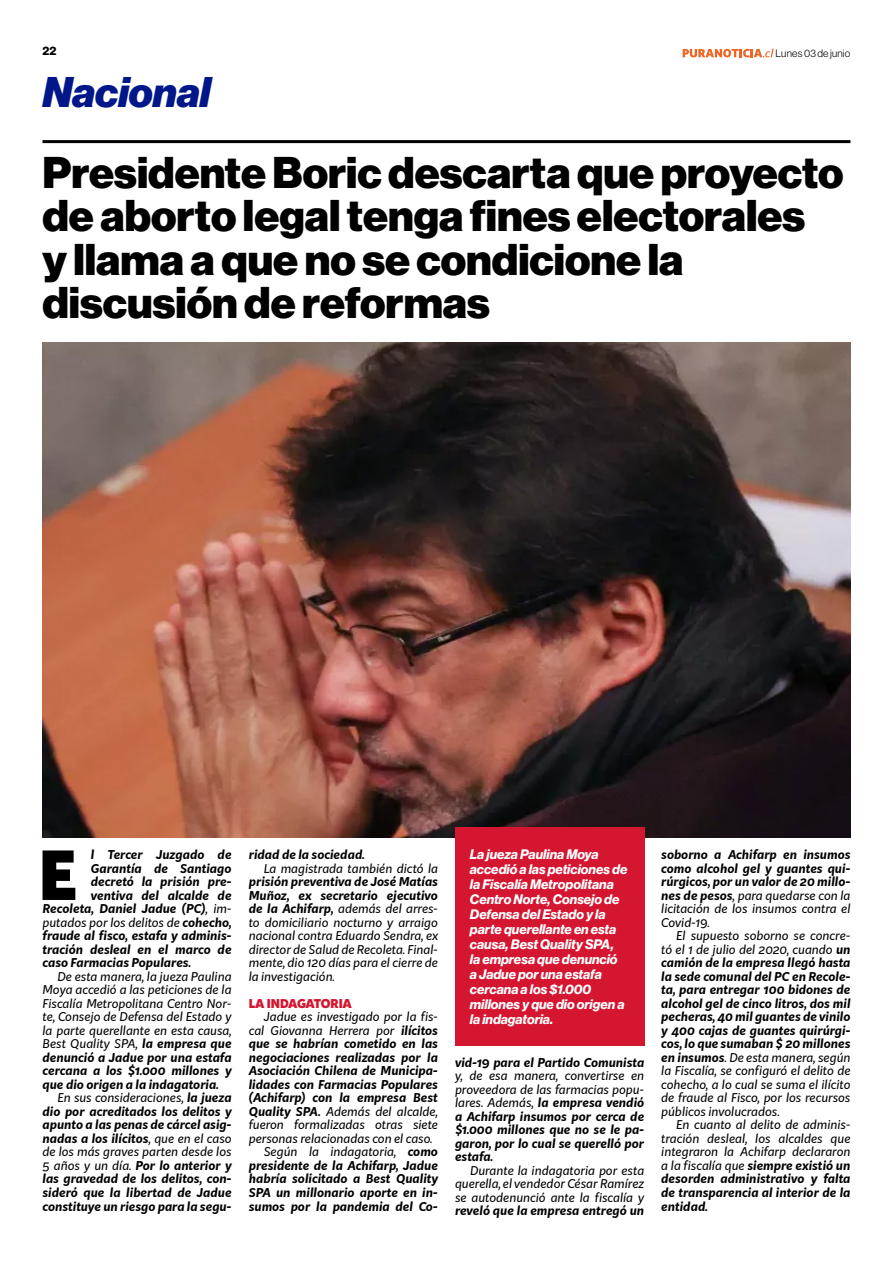
<style>
.page{position:relative;width:893px;height:1263px;background:#fff}
.page>*{position:absolute;margin:0;border:0;box-sizing:border-box;transform-origin:0 0}
.t1{font:900 66.3px "Kit Sans";color:#000}
.t2{font:43.5px/43.5px "N Haas Grotesk DS Pro 95 Blk";color:#000}
.t3{font:42px "N Haas Grotesk DS Pro 96 Blk It";color:#00178a}
.t4{font:13.5px/15px "N Haas Grotesk DS Pro 76 Bd It";color:#fff}
.t5{font:italic 700 12px/13.5px "Kit Sans";color:#000;text-align:justify}
.t6{font:italic 12px/13.5px "Kit Sans";color:#000;text-align:justify}
.t7{font:900 12px "Kit Sans";color:#d41630}
.t8{font:12px "N Haas Grotesk DS Pro 75 Bd";color:#000}
.t9{font:10.5px "N Haas Grotesk DS Pro 45 Lt";letter-spacing:.015em;color:#000}
.s1{font-weight:400}
.s2{font-weight:700}
</style>
<div class="page">
<hr style="left:43px;top:140px;width:807px;height:3px;background:#000">
<svg style="left:683px;top:49px;width:91px;height:8px"></svg>
<img style="left:42px;top:342px;width:808px;height:496px">
<div style="left:455px;top:827px;width:189px;height:218px;background:#d41630"></div>
<p class="t8" style="left:43px;top:44px;width:16px">22</p>
<p class="t9" style="left:776px;top:48px;width:76px">Lunes 03 de junio</p>
<h3 class="t3" style="left:43px;top:67px;width:170px">Nacional</h3>
<h2 class="t2" style="left:42px;top:151px;width:803px">Presidente Boric descarta que proyecto de aborto legal tenga fines electorales<br>y llama a que no se condicione la discusión de reformas</h2>
<h1 class="t1" style="left:39px;top:815px;width:40px">E</h1>
<p class="t5" style="left:91px;top:847px;width:142px">l Tercer Juzgado de</p>
<p class="t5" style="left:91px;top:861px;width:142px">Garantía de Santiago</p>
<p class="t5" style="left:91px;top:874px;width:142px">decretó la prisión pre-</p>
<p class="t5" style="left:91px;top:888px;width:142px">ventiva del alcalde de</p>
<p class="t5" style="left:43px;top:901px;width:191px">Recoleta, Daniel Jadue (PC)<span class="s1">, im-</span></p>
<p class="t6" style="left:43px;top:915px;width:191px">putados por los delitos de <span class="s2">cohecho,</span></p>
<p class="t5" style="left:43px;top:928px;width:191px">fraude al fisco, estafa y adminis-</p>
<p class="t5" style="left:43px;top:942px;width:191px">tración desleal en el marco de</p>
<p class="t5" style="left:43px;top:955px;width:150px">caso Farmacias Populares.</p>
<p class="t6" style="left:43px;top:969px;width:191px;text-indent:15px">De esta manera, la jueza Paulina Moya accedió a las peticiones de la Fiscalía Metropolitana Centro Nor&shy;te, Consejo de Defensa del Estado y la parte querellante en esta causa, Best Quality SPA, <span class="s2">la empresa que denunció a Jadue por una estafa cercana a los $1.000 millones y que dio origen a la indagatoria.</span></p>
<p class="t5" style="left:43px;top:1090px;width:191px;text-indent:15px"><span class="s1">En sus consideraciones,</span> la jueza dio por acreditados los delitos y apunto a las penas de cárcel asig&shy;nadas a los ilícitos<span class="s1">, que en el caso de los más graves parten desde los 5 años y un día.</span> Por lo anterior y las gravedad de los delitos, con&shy;sideró que la libertad de Jadue constituye un riesgo para la segu-</p>
<p class="t5" style="left:249px;top:847px;width:118px">ridad de la sociedad.</p>
<p class="t6" style="left:264px;top:861px;width:176px">La magistrada también dictó la</p>
<p class="t6" style="left:249px;top:874px;width:191px"><span class="s2">prisión preventiva de José Matías Muñoz, ex secretario ejecutivo de la Achifarp,</span> además del arres&shy;to domiciliario nocturno y arraigo nacional contra Eduardo Sendra, ex director de Salud de Recoleta. Final&shy;mente, dio 120 días para el cierre de la investigación.</p>
<p class="t7" style="left:249px;top:993px;width:104px">LA INDAGATORIA</p>
<p class="t6" style="left:264px;top:1009px;width:176px">Jadue es investigado por la fis-</p>
<p class="t6" style="left:249px;top:1023px;width:191px">cal Giovanna Herrera por <span class="s2">ilícitos</span></p>
<p class="t5" style="left:249px;top:1036px;width:191px">que se habrían cometido en las</p>
<p class="t5" style="left:249px;top:1050px;width:191px">negociaciones realizadas por la</p>
<p class="t5" style="left:249px;top:1063px;width:191px">Asociación Chilena de Municipa-</p>
<p class="t5" style="left:249px;top:1077px;width:191px">lidades con Farmacias Populares</p>
<p class="t5" style="left:249px;top:1090px;width:191px">(Achifarp) con la empresa Best</p>
<p class="t6" style="left:249px;top:1104px;width:191px"><span class="s2">Quality SPA.</span> Además del alcalde,</p>
<p class="t6" style="left:249px;top:1117px;width:191px">fueron formalizadas otras siete</p>
<p class="t6" style="left:249px;top:1131px;width:185px">personas relacionadas con el caso.</p>
<p class="t6" style="left:264px;top:1144px;width:176px">Según la indagatoria, <span class="s2">como</span></p>
<p class="t5" style="left:249px;top:1158px;width:191px">presidente de la Achifarp, Jadue</p>
<p class="t5" style="left:249px;top:1171px;width:191px">habría solicitado a Best Quality</p>
<p class="t5" style="left:249px;top:1185px;width:191px">SPA un millonario aporte en in-</p>
<p class="t5" style="left:249px;top:1198px;width:191px">sumos por la pandemia del Co-</p>
<p class="t4" style="left:470px;top:847px;width:159px">La jueza Paulina Moya accedió a las peticiones de la Fiscalía Metropolitana<br>Centro Norte, Consejo de<br>Defensa del Estado y la parte querellante en esta causa, Best Quality SPA, la empresa que denunció a Jadue por una estafa cercana a los $1.000 millones y que dio origen a la indagatoria.</p>
<p class="t5" style="left:455px;top:1055px;width:191px">vid-19 para el Partido Comunista</p>
<p class="t5" style="left:455px;top:1068px;width:191px"><span class="s1">y, de esa manera, convertirse en proveedora de las farmacias popu&shy;lares. Además,</span> la empresa vendió a Achifarp insumos por cerca de $1.000 millones que no se le pa&shy;garon, por lo cual se querelló por estafa.</p>
<p class="t6" style="left:455px;top:1163px;width:191px;text-indent:15px">Durante la indagatoria por esta querella, el vendedor César Ramírez se autodenunció ante la fiscalía y</p>
<p class="t5" style="left:455px;top:1203px;width:191px">reveló que la empresa entregó un</p>
<p class="t5" style="left:661px;top:847px;width:191px">soborno a Achifarp en insumos como alcohol gel y guantes qui&shy;rúrgicos, por un valor de 20 millo&shy;nes de pesos<span class="s1">, para quedarse con la licitación de los insumos contra el Covid-19.</span></p>
<p class="t5" style="left:661px;top:928px;width:191px;text-indent:15px"><span class="s1">El supuesto soborno se concre&shy;tó el 1 de julio del 2020, cuando</span> un camión de la empresa llegó hasta la sede comunal del PC en Recole&shy;ta, para entregar 100 bidones de alcohol gel de cinco litros, dos mil pecheras, 40 mil guantes de vinilo y 400 cajas de guantes quirúrgi&shy;cos, lo que sumaban $ 20 millones en insumos<span class="s1">. De esta manera, según la Fiscalía, se configuró el delito de cohecho, a lo cual se suma el ilícito de fraude al Fisco, por los recursos públicos involucrados.</span></p>
<p class="t6" style="left:661px;top:1117px;width:191px;text-indent:15px">En cuanto al delito de adminis&shy;tración desleal, los alcaldes que integraron la Achifarp declararon a la fiscalía que <span class="s2">siempre existió un desorden administrativo y falta de transparencia al interior de la entidad.</span></p>
</div>
